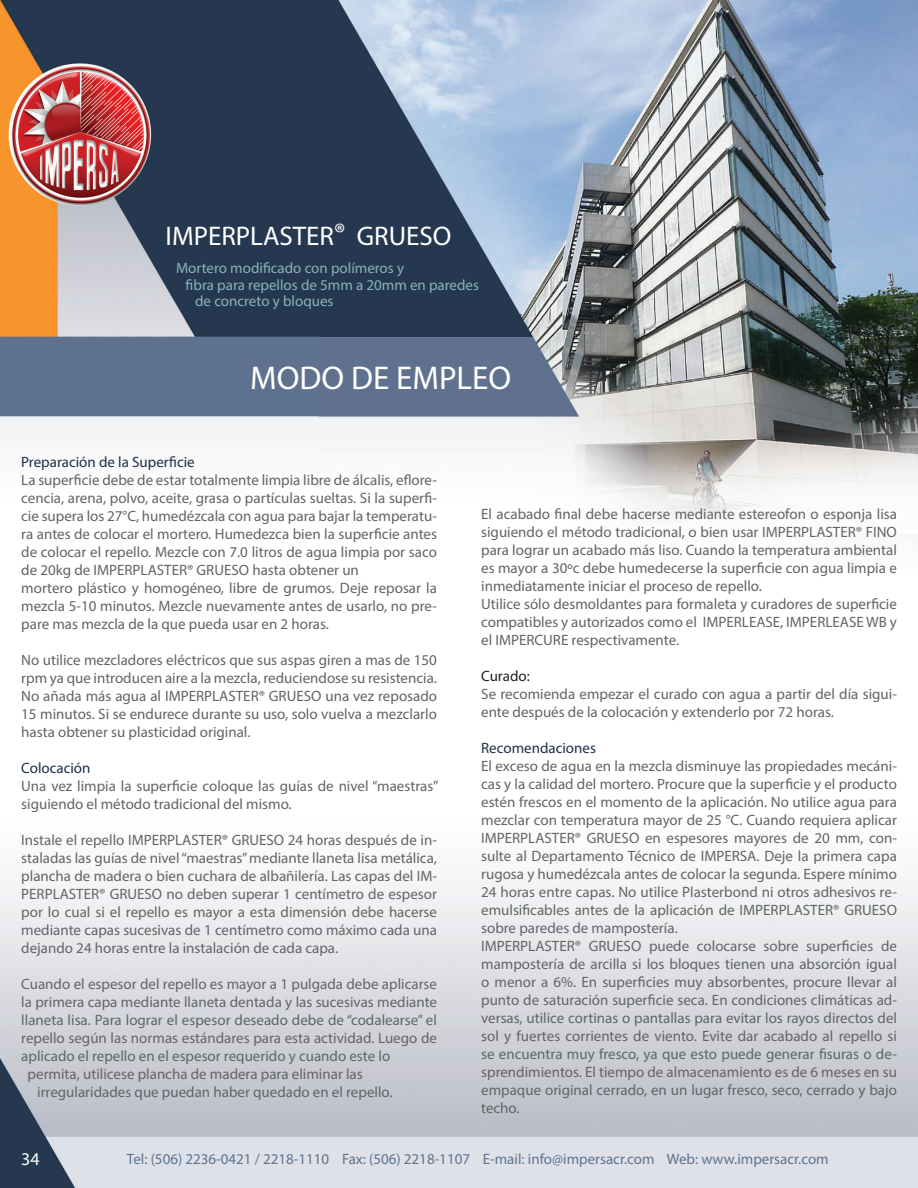
<style>
.page{position:relative;width:918px;height:1188px;background:#fff}
.page>*{position:absolute;margin:0;border:0;box-sizing:border-box;transform-origin:0 0}
.t1{font:33px "Myriad Pro";color:#fff}
.t2{font:27px "Myriad Pro";color:#fff}
.t3{font:18px "Myriad Pro";color:#fff}
.t4{font:15px/18px "Myriad Pro";color:#626565;text-align:justify}
.t5{font:15px "Myriad Pro";color:#5f7290}
.t6{font:15px "Myriad Pro";color:#86b3bc}
.t7{font:15px "Myriad Pro";color:#1c304a}
.t8{font:15px "Myriad Pro";color:#231f20}
</style>
<div class="page">
<img style="left:0;top:0;width:918px;height:1188px">
<img style="left:320px;top:0;width:598px;height:612px">
<p class="t2" style="left:166px;top:219px;width:287px">IMPERPLASTER® GRUESO</p>
<p class="t6" style="left:176px;top:259px;width:229px">Mortero modificado con polímeros y</p>
<p class="t6" style="left:186px;top:275px;width:295px">fibra para repellos de 5mm a 20mm en paredes</p>
<p class="t6" style="left:195px;top:292px;width:140px">de concreto y bloques</p>
<p class="t1" style="left:250px;top:358px;width:263px">MODO DE EMPLEO</p>
<p class="t7" style="left:21px;top:453px;width:175px">Preparación de la Superficie</p>
<p class="t4" style="left:21px;top:471px;width:417px">La superficie debe de estar totalmente limpia libre de álcalis, eflore&shy;cencia, arena, polvo, aceite, grasa o partículas sueltas. Si la superfi&shy;cie supera los 27°C, humedézcala con agua para bajar la temperatu&shy;ra antes de colocar el mortero. Humedezca bien la superficie antes de colocar el repello. Mezcle con 7.0 litros de agua limpia por saco de 20kg de IMPERPLASTER® GRUESO hasta obtener un</p>
<p class="t4" style="left:21px;top:579px;width:417px">mortero plástico y homogéneo, libre de grumos. Deje reposar la mezcla 5-10 minutos. Mezcle nuevamente antes de usarlo, no pre&shy;pare mas mezcla de la que pueda usar en 2 horas.</p>
<p class="t4" style="left:21px;top:651px;width:417px">No utilice mezcladores eléctricos que sus aspas giren a mas de 150 rpm ya que introducen aire a la mezcla, reduciendose su resistencia.</p>
<p class="t4" style="left:21px;top:687px;width:417px">No añada más agua al IMPERPLASTER® GRUESO una vez reposado 15 minutos. Si se endurece durante su uso, solo vuelva a mezclarlo hasta obtener su plasticidad original.</p>
<p class="t7" style="left:21px;top:759px;width:71px">Colocación</p>
<p class="t4" style="left:21px;top:777px;width:419px">Una vez limpia la superficie coloque las guías de nivel “maestras” siguiendo el método tradicional del mismo.</p>
<p class="t4" style="left:21px;top:831px;width:417px">Instale el repello IMPERPLASTER® GRUESO 24 horas después de in&shy;staladas las guías de nivel “maestras” mediante llaneta lisa metálica, plancha de madera o bien cuchara de albañilería. Las capas del IM-PERPLASTER® GRUESO no deben superar 1 centímetro de espesor por lo cual si el repello es mayor a esta dimensión debe hacerse mediante capas sucesivas de 1 centímetro como máximo cada una dejando 24 horas entre la instalación de cada capa.</p>
<p class="t4" style="left:21px;top:975px;width:417px">Cuando el espesor del repello es mayor a 1 pulgada debe aplicarse la primera capa mediante llaneta dentada y las sucesivas mediante llaneta lisa. Para lograr el espesor deseado debe de “codalearse” el repello según las normas estándares para esta actividad. Luego de aplicado el repello en el espesor requerido y cuando este lo</p>
<p class="t4" style="left:28px;top:1065px;width:337px">permita, utilicese plancha de madera para eliminar las</p>
<p class="t4" style="left:37px;top:1083px;width:357px">irregularidades que puedan haber quedado en el repello.</p>
<p class="t4" style="left:481px;top:505px;width:417px">El acabado final debe hacerse mediante estereofon o esponja lisa siguiendo el método tradicional, o bien usar IMPERPLASTER® FINO para lograr un acabado más liso. Cuando la temperatura ambiental es mayor a 30ºc debe humedecerse la superficie con agua limpia e inmediatamente iniciar el proceso de repello.</p>
<p class="t4" style="left:481px;top:595px;width:417px">Utilice sólo desmoldantes para formaleta y curadores de superficie compatibles y autorizados como el IMPERLEASE, IMPERLEASE WB y el IMPERCURE respectivamente.</p>
<p class="t8" style="left:481px;top:667px;width:50px">Curado:</p>
<p class="t4" style="left:481px;top:685px;width:417px">Se recomienda empezar el curado con agua a partir del día sigui&shy;ente después de la colocación y extenderlo por 72 horas.</p>
<p class="t7" style="left:481px;top:739px;width:116px">Recomendaciones</p>
<p class="t4" style="left:481px;top:757px;width:417px">El exceso de agua en la mezcla disminuye las propiedades mecáni&shy;cas y la calidad del mortero. Procure que la superficie y el producto estén frescos en el momento de la aplicación. No utilice agua para mezclar con temperatura mayor de 25 °C. Cuando requiera aplicar IMPERPLASTER® GRUESO en espesores mayores de 20 mm, con&shy;sulte al Departamento Técnico de IMPERSA. Deje la primera capa rugosa y humedézcala antes de colocar la segunda. Espere mínimo 24 horas entre capas. No utilice Plasterbond ni otros adhesivos re&shy;emulsificables antes de la aplicación de IMPERPLASTER® GRUESO sobre paredes de mampostería.</p>
<p class="t4" style="left:481px;top:937px;width:417px">IMPERPLASTER® GRUESO puede colocarse sobre superficies de mampostería de arcilla si los bloques tienen una absorción igual o menor a 6%. En superficies muy absorbentes, procure llevar al punto de saturación superficie seca. En condiciones climáticas ad&shy;versas, utilice cortinas o pantallas para evitar los rayos directos del sol y fuertes corrientes de viento. Evite dar acabado al repello si se encuentra muy fresco, ya que esto puede generar fisuras o de&shy;sprendimientos. El tiempo de almacenamiento es de 6 meses en su empaque original cerrado, en un lugar fresco, seco, cerrado y bajo techo.</p>
<p class="t3" style="left:21px;top:1148px;width:20px">34</p>
<p class="t5" style="left:127px;top:1150px;width:703px">Tel: (506) 2236-0421 / 2218-1110 Fax: (506) 2218-1107 E-mail: info@impersacr.com Web: www.impersacr.com</p>
</div>
